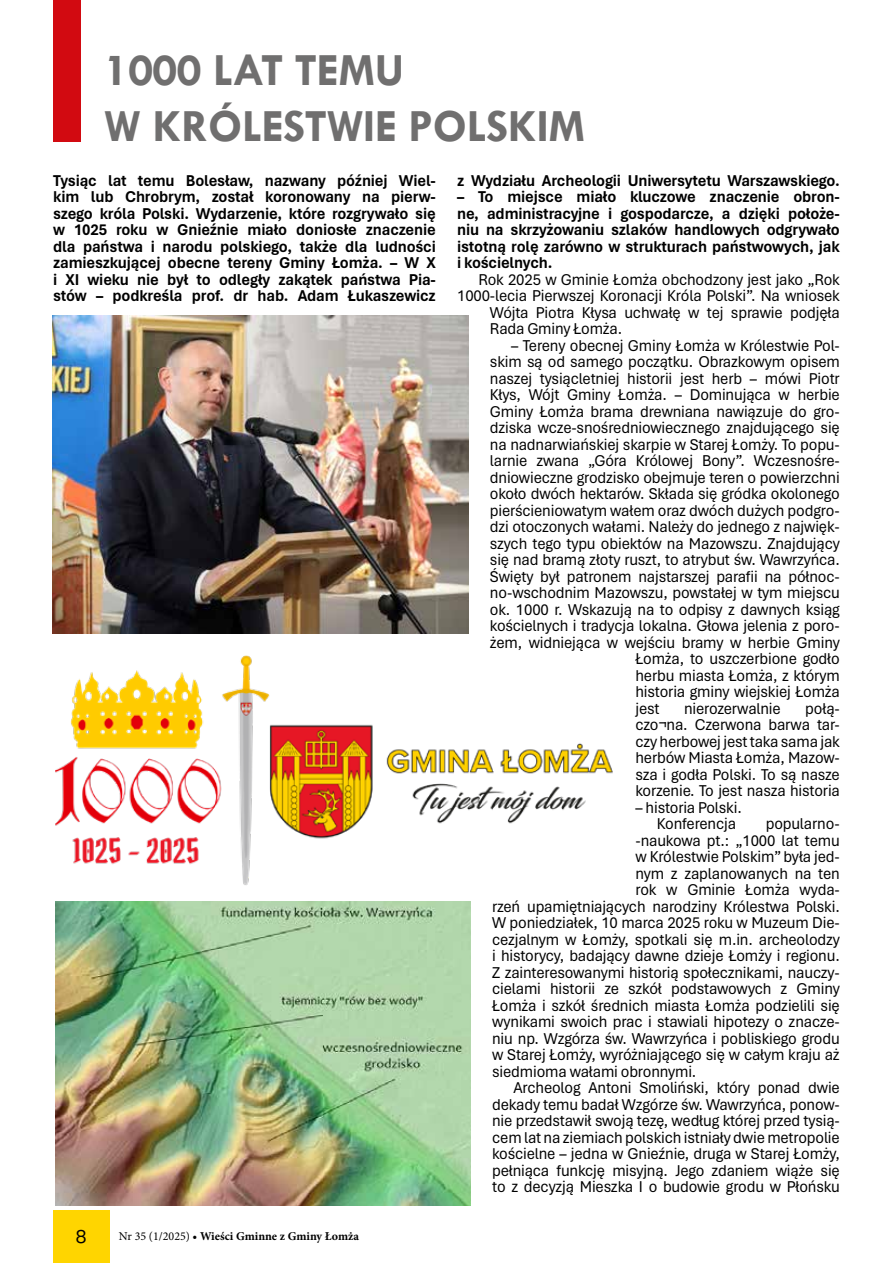
<style>
.page{position:relative;width:893px;height:1263px;background:#fff}
.page>*{position:absolute;margin:0;border:0;box-sizing:border-box;transform-origin:0 0}
.t1{font:700 46.5px/55.8px "Tw Cen";letter-spacing:-.01em;color:#706f6f}
.t2{font:18px "Poppins";color:#000}
.t3{font:16.5px/16.5px "Aptos";letter-spacing:-.01em;color:#000;text-align:justify;scale:.95 1}
.t4{font:700 16.5px/16.5px "Aptos";letter-spacing:-.01em;color:#000;text-align:justify;scale:.95 1}
.t5{font:700 12px "Minion Pro";color:#000}
.s1{font-weight:400}
</style>
<div class="page">
<div style="left:53px;top:1210px;width:56px;height:53px;background:#ffd500"></div>
<div style="left:53px;top:0;width:27px;height:141px;background:#d20a11"></div>
<img style="left:53px;top:316px;width:416px;height:317px">
<img style="left:55px;top:901px;width:416px;height:304px">
<img style="left:55px;top:655px;width:558px;height:230px">
<h1 class="t1" style="left:104px;top:42px;width:483px">1000 LAT TEMU<br>W KRÓLESTWIE POLSKIM</h1>
<p class="t4" style="left:53px;top:171px;width:404px">Tysiąc lat temu Bolesław, nazwany później Wiel&shy;kim lub Chrobrym, został koronowany na pierw&shy;szego króla Polski. Wydarzenie, które rozgrywało się w 1025 roku w Gnieźnie miało doniosłe znaczenie dla państwa i narodu polskiego, także dla ludności zamieszkującej obecne tereny Gminy Łomża. – W X i XI wieku nie był to odległy zakątek państwa Pia&shy;stów – podkreśla prof. dr hab. Adam Łukaszewicz</p>
<p class="t4" style="left:457px;top:171px;width:404px">z Wydziału Archeologii Uniwersytetu Warszawskiego.</p>
<p class="t4" style="left:457px;top:188px;width:404px">– To miejsce miało kluczowe znaczenie obron&shy;ne, administracyjne i gospodarcze, a dzięki położe&shy;niu na skrzyżowaniu szlaków handlowych odgrywało istotną rolę zarówno w strukturach państwowych, jak i kościelnych.</p>
<p class="t3" style="left:478px;top:270px;width:382px">Rok 2025 w Gminie Łomża obchodzony jest jako „Rok</p>
<p class="t3" style="left:457px;top:287px;width:404px">1000-lecia Pierwszej Koronacji Króla Polski”. Na wniosek</p>
<p class="t3" style="left:490px;top:303px;width:370px">Wójta Piotra Kłysa uchwałę w tej sprawie podjęła</p>
<p class="t3" style="left:490px;top:320px;width:141px">Rada Gminy Łomża.</p>
<p class="t3" style="left:511px;top:336px;width:347px">– Tereny obecnej Gminy Łomża w Królestwie Pol-</p>
<p class="t3" style="left:490px;top:353px;width:370px">skim są od samego początku. Obrazkowym opisem</p>
<p class="t3" style="left:490px;top:369px;width:370px">naszej tysiącletniej historii jest herb – mówi Piotr</p>
<p class="t3" style="left:490px;top:386px;width:370px">Kłys, Wójt Gminy Łomża. – Dominująca w herbie</p>
<p class="t3" style="left:490px;top:402px;width:370px">Gminy Łomża brama drewniana nawiązuje do gro-</p>
<p class="t3" style="left:490px;top:419px;width:370px">dziska wcze-snośredniowiecznego znajdującego się</p>
<p class="t3" style="left:490px;top:435px;width:370px">na nadnarwiańskiej skarpie w Starej Łomży. To popu-</p>
<p class="t3" style="left:490px;top:452px;width:370px">larnie zwana „Góra Królowej Bony”. Wczesnośre-</p>
<p class="t3" style="left:490px;top:468px;width:370px">dniowieczne grodzisko obejmuje teren o powierzchni</p>
<p class="t3" style="left:490px;top:485px;width:370px">około dwóch hektarów. Składa się gródka okolonego</p>
<p class="t3" style="left:490px;top:501px;width:370px">pierścieniowatym wałem oraz dwóch dużych podgro-</p>
<p class="t3" style="left:490px;top:518px;width:370px">dzi otoczonych wałami. Należy do jednego z najwięk-</p>
<p class="t3" style="left:490px;top:534px;width:370px">szych tego typu obiektów na Mazowszu. Znajdujący</p>
<p class="t3" style="left:490px;top:551px;width:370px">się nad bramą złoty ruszt, to atrybut św. Wawrzyńca.</p>
<p class="t3" style="left:490px;top:567px;width:370px">Święty był patronem najstarszej parafii na północ-</p>
<p class="t3" style="left:490px;top:584px;width:370px">no-wschodnim Mazowszu, powstałej w tym miejscu</p>
<p class="t3" style="left:490px;top:600px;width:370px">ok. 1000 r. Wskazują na to odpisy z dawnych ksiąg</p>
<p class="t3" style="left:490px;top:617px;width:370px">kościelnych i tradycja lokalna. Głowa jelenia z poro-</p>
<p class="t3" style="left:490px;top:633px;width:370px">żem, widniejąca w wejściu bramy w herbie Gminy</p>
<p class="t3" style="left:635px;top:650px;width:217px">Łomża, to uszczerbione godło</p>
<p class="t3" style="left:635px;top:666px;width:217px">herbu miasta Łomża, z którym</p>
<p class="t3" style="left:635px;top:683px;width:217px">historia gminy wiejskiej Łomża</p>
<p class="t3" style="left:635px;top:699px;width:27px">jest</p>
<p class="t3" style="left:684px;top:699px;width:103px">nierozerwalnie</p>
<p class="t3" style="left:635px;top:699px;width:217px;text-indent:170px">połą&shy;czo¬na. Czerwona barwa tar&shy;czy herbowej jest taka sama jak herbów Miasta Łomża, Mazow&shy;sza i godła Polski. To są nasze korzenie. To jest nasza historia</p>
<p class="t3" style="left:657px;top:798px;width:91px;text-indent:-21px">– historia Polski.<br>Konferencja</p>
<p class="t3" style="left:766px;top:815px;width:80px">popularno-</p>
<p class="t3" style="left:635px;top:831px;width:217px">-naukowa pt.: „1000 lat temu</p>
<p class="t3" style="left:635px;top:848px;width:217px">w Królestwie Polskim” była jed-</p>
<p class="t3" style="left:635px;top:864px;width:217px">nym z zaplanowanych na ten</p>
<p class="t3" style="left:635px;top:881px;width:217px">rok w Gminie Łomża wyda-</p>
<p class="t3" style="left:492px;top:897px;width:367px">rzeń upamiętniających narodziny Królestwa Polski.</p>
<p class="t3" style="left:492px;top:914px;width:367px">W poniedziałek, 10 marca 2025 roku w Muzeum Die-</p>
<p class="t3" style="left:492px;top:930px;width:367px">cezjalnym w Łomży, spotkali się m.in. archeolodzy</p>
<p class="t3" style="left:492px;top:947px;width:367px">i historycy, badający dawne dzieje Łomży i regionu.</p>
<p class="t3" style="left:492px;top:963px;width:367px">Z zainteresowanymi historią społecznikami, nauczy-</p>
<p class="t3" style="left:492px;top:980px;width:367px">cielami historii ze szkół podstawowych z Gminy</p>
<p class="t3" style="left:492px;top:996px;width:367px">Łomża i szkół średnich miasta Łomża podzielili się</p>
<p class="t3" style="left:492px;top:1013px;width:367px">wynikami swoich prac i stawiali hipotezy o znacze-</p>
<p class="t3" style="left:492px;top:1029px;width:367px">niu np. Wzgórza św. Wawrzyńca i pobliskiego grodu</p>
<p class="t3" style="left:492px;top:1046px;width:367px">w Starej Łomży, wyróżniającego się w całym kraju aż</p>
<p class="t3" style="left:492px;top:1062px;width:217px">siedmioma wałami obronnymi.</p>
<p class="t3" style="left:513px;top:1079px;width:345px">Archeolog Antoni Smoliński, który ponad dwie</p>
<p class="t3" style="left:492px;top:1095px;width:367px">dekady temu badał Wzgórze św. Wawrzyńca, ponow-</p>
<p class="t3" style="left:492px;top:1112px;width:367px">nie przedstawił swoją tezę, według której przed tysią-</p>
<p class="t3" style="left:492px;top:1128px;width:367px">cem lat na ziemiach polskich istniały dwie metropolie</p>
<p class="t3" style="left:492px;top:1145px;width:367px">kościelne – jedna w Gnieźnie, druga w Starej Łomży,</p>
<p class="t3" style="left:492px;top:1161px;width:367px">pełniąca funkcję misyjną. Jego zdaniem wiąże się</p>
<p class="t3" style="left:492px;top:1178px;width:367px">to z decyzją Mieszka I o budowie grodu w Płońsku</p>
<p class="t2" style="left:75px;top:1226px;width:13px">8</p>
<p class="t5" style="left:119px;top:1228px;width:242px"><span class="s1">Nr 35 (1/2025)</span> • Wieści Gminne z Gminy Łomża</p>
</div>
